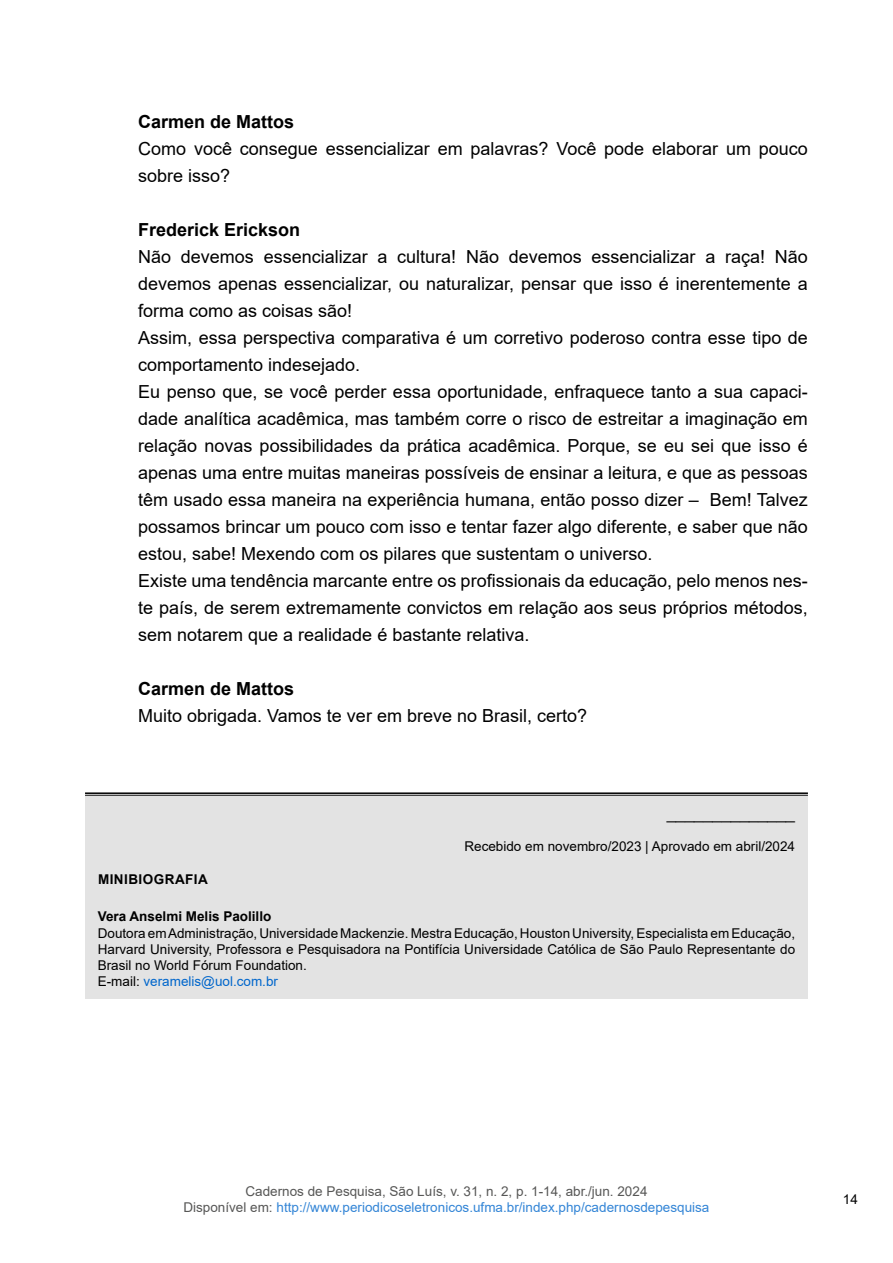
<style>
.page{position:relative;width:893px;height:1263px;background:#fff}
.page>*{position:absolute;margin:0;border:0;box-sizing:border-box;transform-origin:0 0}
.t1{font:18px/27px "Arial";color:#000}
.t2{font:700 18px "Arial";color:#000}
.t3{font:16.5px "Arial";color:#000}
.t4{font:13.5px/16.2px "Arial";color:#000}
.t5{font:13.5px/16.2px "Arial";color:#575756;text-align:center}
.t6{font:700 13.5px "Arial";color:#000}
.t7{font:700 13.5px "Arial";letter-spacing:.035em;color:#000}
.s1{color:#06c}
.s2{color:#3385d6}
</style>
<div class="page">
<div style="left:85px;top:794px;width:723px;height:205px;background:#e3e3e3"></div>
<hr style="left:85px;top:792px;width:723px;height:3px;background:#fff">
<hr style="left:85px;top:792px;width:723px;height:2px;background:#000">
<hr style="left:85px;top:795px;width:723px;height:1px;background:#000">
<p class="t2" style="left:138px;top:109px;width:158px">Carmen de Mattos</p>
<p class="t1" style="left:138px;top:135px;width:671px">Como você consegue essencializar em palavras? Você pode elaborar um pouco sobre isso?</p>
<p class="t2" style="left:138px;top:217px;width:164px">Frederick Erickson</p>
<p class="t1" style="left:138px;top:243px;width:671px">Não devemos essencializar a cultura! Não devemos essencializar a raça! Não devemos apenas essencializar, ou naturalizar, pensar que isso é inerentemente a forma como as coisas são!<br>Assim, essa perspectiva comparativa é um corretivo poderoso contra esse tipo de comportamento indesejado.<br>Eu penso que, se você perder essa oportunidade, enfraquece tanto a sua capaci&shy;dade analítica acadêmica, mas também corre o risco de estreitar a imaginação em relação novas possibilidades da prática acadêmica. Porque, se eu sei que isso é apenas uma entre muitas maneiras possíveis de ensinar a leitura, e que as pessoas têm usado essa maneira na experiência humana, então posso dizer – Bem! Talvez possamos brincar um pouco com isso e tentar fazer algo diferente, e saber que não estou, sabe! Mexendo com os pilares que sustentam o universo.<br>Existe uma tendência marcante entre os profissionais da educação, pelo menos nes&shy;te país, de serem extremamente convictos em relação aos seus próprios métodos, sem notarem que a realidade é bastante relativa.</p>
<p class="t2" style="left:138px;top:676px;width:158px">Carmen de Mattos</p>
<p class="t1" style="left:138px;top:702px;width:450px">Muito obrigada. Vamos te ver em breve no Brasil, certo?</p>
<p class="t3" style="left:667px;top:801px;width:130px">______________</p>
<p class="t4" style="left:464px;top:838px;width:332px">Recebido em novembro/2023 | Aprovado em abril/2024</p>
<p class="t7" style="left:98px;top:869px;width:111px">MINIBIOGRAFIA</p>
<p class="t6" style="left:98px;top:907px;width:175px">Vera Anselmi Melis Paolillo</p>
<p class="t4" style="left:98px;top:925px;width:699px">Doutora em Administração, Universidade Mackenzie. Mestra Educação, Houston University, Especialista em Educação, Harvard University, Professora e Pesquisadora na Pontifícia Universidade Católica de São Paulo Representante do Brasil no World Fórum Foundation.<br>E-mail: <span class="s1">veramelis@uol.com.br</span></p>
<p class="t5" style="left:183px;top:1183px;width:527px">Cadernos de Pesquisa, São Luís, v. 31, n. 2, p. 1-14, abr./jun. 2024<br>Disponível em: <span class="s2">http://www.periodicoseletronicos.ufma.br/index.php/cadernosdepesquisa</span></p>
<p class="t4" style="left:843px;top:1191px;width:17px">14</p>
</div>
